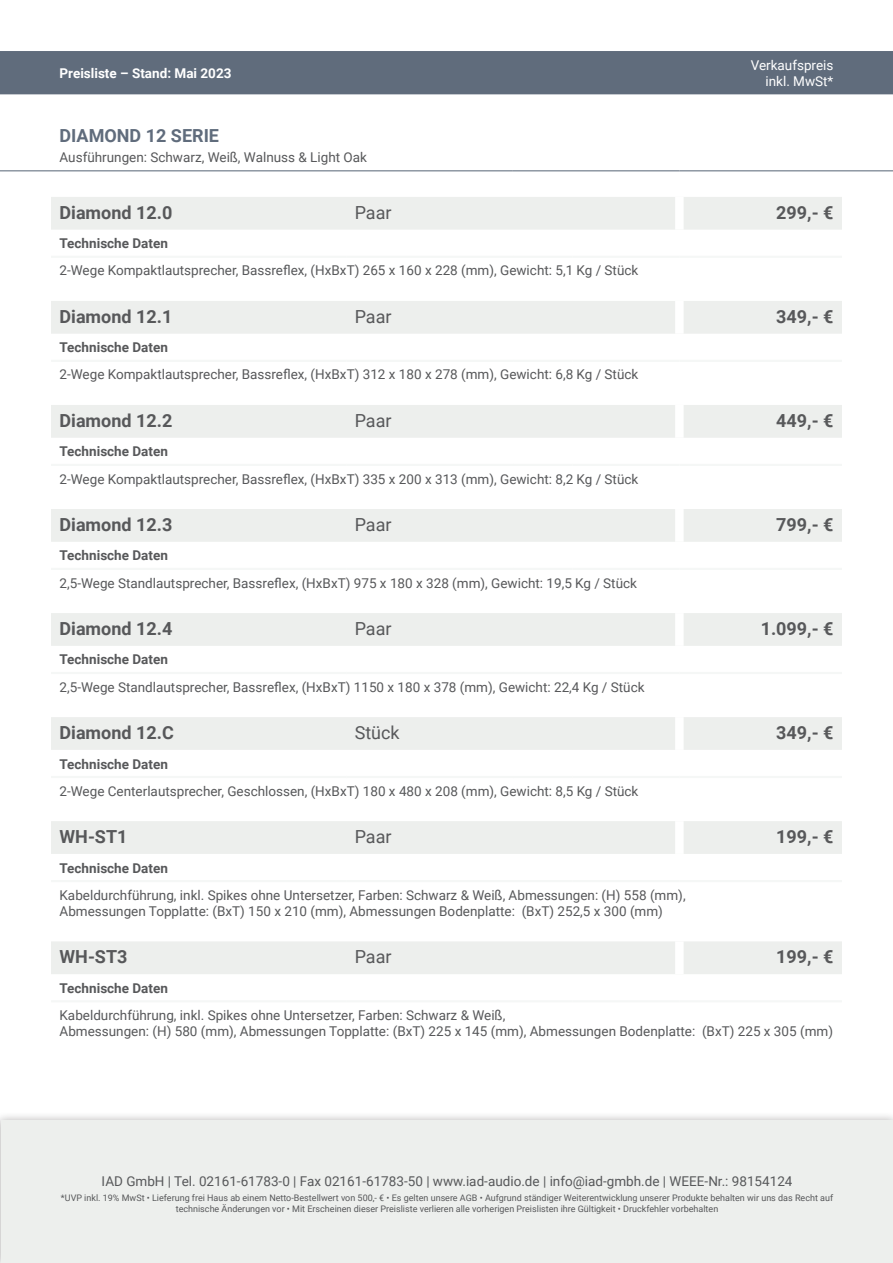
<style>
.page{position:relative;width:893px;height:1263px;background:#fff}
.page>*{position:absolute;margin:0;border:0;box-sizing:border-box;transform-origin:0 0}
.Artikel-Headline-Nam{font:700 18px "Roboto";color:#57585a}
.Artikel-Headline-VKP{font:700 18px "Roboto";color:#57585a}
.Artikel-Headline-Pre{font:18px "Roboto";color:#57585a}
.Kategorie-Headline{font:700 18px "Roboto";color:#606c7c}
.Artikel-Text{font:13.5px/16.2px "Roboto";color:#57585a}
.Artikel-Subline{font:700 13.5px "Roboto";color:#57585a}
.t1{font:700 13.5px "Roboto";color:#fff}
.t2{font:13.5px/16.2px "Roboto";color:#fff;text-align:right}
.t3{font:9px/10.8px "Roboto";color:#57585a;text-align:center}
</style>
<div class="page">
<div style="left:0;top:1112px;width:893px;height:151px;background:#231f20;opacity:.35"></div>
<div style="left:1px;top:1121px;width:892px;height:142px;background:#edefed"></div>
<div style="left:0;top:51px;width:893px;height:43px;background:#606c7c"></div>
<hr style="left:0;top:170px;width:513px;height:1px;background:#606c7c">
<hr style="left:513px;top:170px;width:166px;height:1px;background:#606c7c">
<hr style="left:679px;top:170px;width:214px;height:1px;background:#606c7c">
<div style="left:51px;top:197px;width:791px;height:33px;background:#edefed"></div>
<hr style="left:51px;top:256px;width:295px;height:2px;background:#f5f7f6">
<hr style="left:346px;top:256px;width:167px;height:2px;background:#f5f7f6">
<hr style="left:513px;top:256px;width:60px;height:2px;background:#f5f7f6">
<hr style="left:573px;top:256px;width:106px;height:2px;background:#f5f7f6">
<hr style="left:679px;top:256px;width:163px;height:2px;background:#f5f7f6">
<div style="left:675px;top:197px;width:9px;height:33px;background:#fff"></div>
<div style="left:51px;top:405px;width:791px;height:33px;background:#edefed"></div>
<hr style="left:51px;top:464px;width:295px;height:2px;background:#f5f7f6">
<hr style="left:346px;top:464px;width:167px;height:2px;background:#f5f7f6">
<hr style="left:513px;top:464px;width:60px;height:2px;background:#f5f7f6">
<hr style="left:573px;top:464px;width:106px;height:2px;background:#f5f7f6">
<hr style="left:679px;top:464px;width:163px;height:2px;background:#f5f7f6">
<div style="left:675px;top:405px;width:9px;height:33px;background:#fff"></div>
<div style="left:51px;top:301px;width:791px;height:33px;background:#edefed"></div>
<hr style="left:51px;top:360px;width:295px;height:2px;background:#f5f7f6">
<hr style="left:346px;top:360px;width:167px;height:2px;background:#f5f7f6">
<hr style="left:513px;top:360px;width:60px;height:2px;background:#f5f7f6">
<hr style="left:573px;top:360px;width:106px;height:2px;background:#f5f7f6">
<hr style="left:679px;top:360px;width:163px;height:2px;background:#f5f7f6">
<div style="left:675px;top:301px;width:9px;height:33px;background:#fff"></div>
<div style="left:51px;top:509px;width:791px;height:33px;background:#edefed"></div>
<hr style="left:51px;top:568px;width:295px;height:2px;background:#f5f7f6">
<hr style="left:346px;top:568px;width:167px;height:2px;background:#f5f7f6">
<hr style="left:513px;top:568px;width:60px;height:2px;background:#f5f7f6">
<hr style="left:573px;top:568px;width:106px;height:2px;background:#f5f7f6">
<hr style="left:679px;top:568px;width:163px;height:2px;background:#f5f7f6">
<div style="left:675px;top:509px;width:9px;height:33px;background:#fff"></div>
<div style="left:51px;top:613px;width:791px;height:33px;background:#edefed"></div>
<hr style="left:51px;top:672px;width:295px;height:2px;background:#f5f7f6">
<hr style="left:346px;top:672px;width:167px;height:2px;background:#f5f7f6">
<hr style="left:513px;top:672px;width:60px;height:2px;background:#f5f7f6">
<hr style="left:573px;top:672px;width:106px;height:2px;background:#f5f7f6">
<hr style="left:679px;top:672px;width:163px;height:2px;background:#f5f7f6">
<div style="left:675px;top:613px;width:9px;height:33px;background:#fff"></div>
<div style="left:51px;top:717px;width:791px;height:33px;background:#edefed"></div>
<hr style="left:51px;top:776px;width:295px;height:2px;background:#f5f7f6">
<hr style="left:346px;top:776px;width:167px;height:2px;background:#f5f7f6">
<hr style="left:513px;top:776px;width:60px;height:2px;background:#f5f7f6">
<hr style="left:573px;top:776px;width:106px;height:2px;background:#f5f7f6">
<hr style="left:679px;top:776px;width:163px;height:2px;background:#f5f7f6">
<div style="left:675px;top:717px;width:9px;height:33px;background:#fff"></div>
<div style="left:51px;top:821px;width:791px;height:33px;background:#edefed"></div>
<hr style="left:51px;top:880px;width:295px;height:2px;background:#f5f7f6">
<hr style="left:346px;top:880px;width:167px;height:2px;background:#f5f7f6">
<hr style="left:513px;top:880px;width:60px;height:2px;background:#f5f7f6">
<hr style="left:573px;top:880px;width:106px;height:2px;background:#f5f7f6">
<hr style="left:679px;top:880px;width:163px;height:2px;background:#f5f7f6">
<div style="left:675px;top:821px;width:9px;height:33px;background:#fff"></div>
<div style="left:51px;top:941px;width:791px;height:33px;background:#edefed"></div>
<hr style="left:51px;top:1000px;width:295px;height:2px;background:#f5f7f6">
<hr style="left:346px;top:1000px;width:167px;height:2px;background:#f5f7f6">
<hr style="left:513px;top:1000px;width:60px;height:2px;background:#f5f7f6">
<hr style="left:573px;top:1000px;width:106px;height:2px;background:#f5f7f6">
<hr style="left:679px;top:1000px;width:163px;height:2px;background:#f5f7f6">
<div style="left:675px;top:941px;width:9px;height:33px;background:#fff"></div>
<p class="t1" style="left:60px;top:63px;width:173px">Preisliste – Stand: Mai 2023</p>
<p class="t2" style="left:751px;top:56px;width:84px">Verkaufspreis inkl. MwSt*</p>
<p class="Kategorie-Headline" style="left:60px;top:123px;width:161px">DIAMOND 12 SERIE</p>
<p class="Artikel-Text" style="left:60px;top:149px;width:309px">Ausführungen: Schwarz, Weiß, Walnuss &amp; Light Oak</p>
<p class="Artikel-Headline-Nam" style="left:60px;top:200px;width:114px">Diamond 12.0</p>
<p class="Artikel-Headline-Pre" style="left:355px;top:200px;width:38px">Paar</p>
<p class="Artikel-Headline-VKP" style="left:776px;top:200px;width:59px">299,- €</p>
<p class="Artikel-Subline" style="left:60px;top:234px;width:110px">Technische Daten</p>
<p class="Artikel-Text" style="left:60px;top:262px;width:580px">2-Wege Kompaktlautsprecher, Bassreflex, (HxBxT) 265 x 160 x 228 (mm), Gewicht: 5,1 Kg / Stück</p>
<p class="Artikel-Headline-Nam" style="left:60px;top:304px;width:114px">Diamond 12.1</p>
<p class="Artikel-Headline-Pre" style="left:355px;top:304px;width:38px">Paar</p>
<p class="Artikel-Headline-VKP" style="left:776px;top:304px;width:59px">349,- €</p>
<p class="Artikel-Subline" style="left:60px;top:338px;width:110px">Technische Daten</p>
<p class="Artikel-Text" style="left:60px;top:366px;width:580px">2-Wege Kompaktlautsprecher, Bassreflex, (HxBxT) 312 x 180 x 278 (mm), Gewicht: 6,8 Kg / Stück</p>
<p class="Artikel-Headline-Nam" style="left:60px;top:408px;width:114px">Diamond 12.2</p>
<p class="Artikel-Headline-Pre" style="left:355px;top:408px;width:38px">Paar</p>
<p class="Artikel-Headline-VKP" style="left:776px;top:408px;width:59px">449,- €</p>
<p class="Artikel-Subline" style="left:60px;top:442px;width:110px">Technische Daten</p>
<p class="Artikel-Text" style="left:60px;top:470px;width:580px">2-Wege Kompaktlautsprecher, Bassreflex, (HxBxT) 335 x 200 x 313 (mm), Gewicht: 8,2 Kg / Stück</p>
<p class="Artikel-Headline-Nam" style="left:60px;top:512px;width:114px">Diamond 12.3</p>
<p class="Artikel-Headline-Pre" style="left:355px;top:512px;width:38px">Paar</p>
<p class="Artikel-Headline-VKP" style="left:776px;top:512px;width:59px">799,- €</p>
<p class="Artikel-Subline" style="left:60px;top:546px;width:110px">Technische Daten</p>
<p class="Artikel-Text" style="left:60px;top:574px;width:579px">2,5-Wege Standlautsprecher, Bassreflex, (HxBxT) 975 x 180 x 328 (mm), Gewicht: 19,5 Kg / Stück</p>
<p class="Artikel-Headline-Nam" style="left:60px;top:616px;width:114px">Diamond 12.4</p>
<p class="Artikel-Headline-Pre" style="left:355px;top:616px;width:38px">Paar</p>
<p class="Artikel-Headline-VKP" style="left:761px;top:616px;width:74px">1.099,- €</p>
<p class="Artikel-Subline" style="left:60px;top:650px;width:110px">Technische Daten</p>
<p class="Artikel-Text" style="left:60px;top:678px;width:587px">2,5-Wege Standlautsprecher, Bassreflex, (HxBxT) 1150 x 180 x 378 (mm), Gewicht: 22,4 Kg / Stück</p>
<p class="Artikel-Headline-Nam" style="left:60px;top:720px;width:116px">Diamond 12.C</p>
<p class="Artikel-Headline-Pre" style="left:355px;top:720px;width:47px">Stück</p>
<p class="Artikel-Headline-VKP" style="left:776px;top:720px;width:59px">349,- €</p>
<p class="Artikel-Subline" style="left:60px;top:754px;width:110px">Technische Daten</p>
<p class="Artikel-Text" style="left:60px;top:782px;width:580px">2-Wege Centerlautsprecher, Geschlossen, (HxBxT) 180 x 480 x 208 (mm), Gewicht: 8,5 Kg / Stück</p>
<p class="Artikel-Headline-Nam" style="left:60px;top:824px;width:70px">WH-ST1</p>
<p class="Artikel-Headline-Pre" style="left:355px;top:824px;width:38px">Paar</p>
<p class="Artikel-Headline-VKP" style="left:776px;top:824px;width:59px">199,- €</p>
<p class="Artikel-Subline" style="left:60px;top:858px;width:110px">Technische Daten</p>
<p class="Artikel-Text" style="left:60px;top:886px;width:628px">Kabeldurchführung, inkl. Spikes ohne Untersetzer, Farben: Schwarz &amp; Weiß, Abmessungen: (H) 558 (mm),<br>Abmessungen Topplatte: (BxT) 150 x 210 (mm), Abmessungen Bodenplatte: (BxT) 252,5 x 300 (mm)</p>
<p class="Artikel-Headline-Nam" style="left:60px;top:944px;width:70px">WH-ST3</p>
<p class="Artikel-Headline-Pre" style="left:355px;top:944px;width:38px">Paar</p>
<p class="Artikel-Headline-VKP" style="left:776px;top:944px;width:59px">199,- €</p>
<p class="Artikel-Subline" style="left:60px;top:978px;width:110px">Technische Daten</p>
<p class="Artikel-Text" style="left:60px;top:1006px;width:775px">Kabeldurchführung, inkl. Spikes ohne Untersetzer, Farben: Schwarz &amp; Weiß,<br>Abmessungen: (H) 580 (mm), Abmessungen Topplatte: (BxT) 225 x 145 (mm), Abmessungen Bodenplatte: (BxT) 225 x 305 (mm)</p>
<p class="Artikel-Text" style="left:102px;top:1173px;width:692px">IAD GmbH | Tel. 02161-61783-0 | Fax 02161-61783-50 | www.iad-audio.de | info@iad-gmbh.de | WEEE-Nr.: 98154124</p>
<p class="t3" style="left:61px;top:1192px;width:774px">*UVP inkl. 19% MwSt • Lieferung frei Haus ab einem Netto-Bestellwert von 500,- € • Es gelten unsere AGB • Aufgrund ständiger Weiterentwicklung unserer Produkte behalten wir uns das Recht auf technische Änderungen vor • Mit Erscheinen dieser Preisliste verlieren alle vorherigen Preislisten ihre Gültigkeit • Druckfehler vorbehalten</p>
</div>
